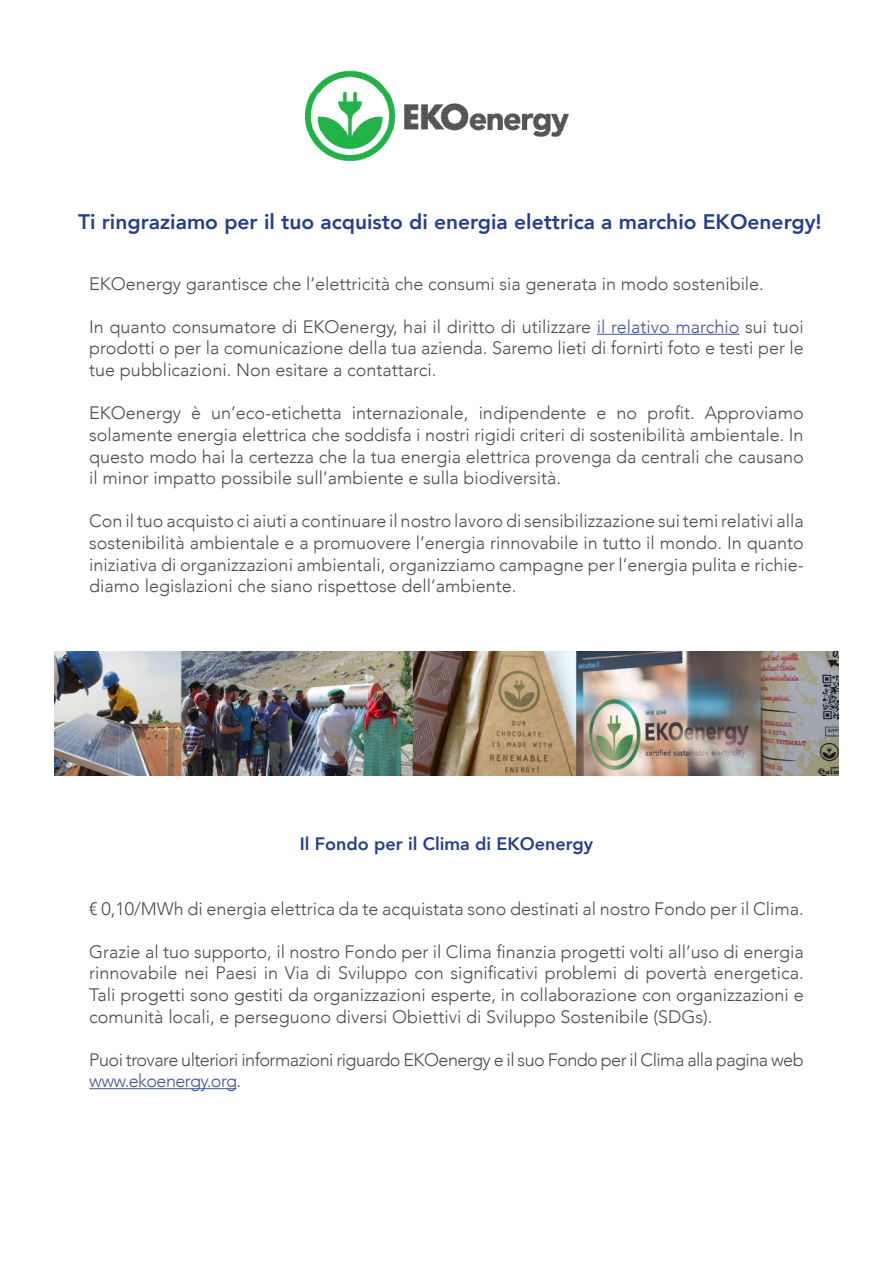
<style>
.page{position:relative;width:893px;height:1263px;background:#fff}
.page>*{position:absolute;margin:0;border:0;box-sizing:border-box;transform-origin:0 0}
.t1{font:800 21px "Avenir";color:#253f8e}
.t2{font:300 18px/21.6px "Avenir";color:#4b4c4d;text-align:justify}
.t3{font:300 18px/21.6px "Avenir";letter-spacing:-.03em;color:#4b4c4d}
.t4{font:800 18px "Avenir";color:#253f8e}
.s1{color:#43549a}
</style>
<div class="page">
<hr style="left:597px;top:334px;width:142px;height:1px;background:#43549a">
<hr style="left:89px;top:1088px;width:148px;height:1px;background:#43549a">
<img style="left:305px;top:70px;width:264px;height:91px">
<img style="left:54px;top:651px;width:785px;height:124px">
<p class="t1" style="left:78px;top:206px;width:745px">Ti ringraziamo per il tuo acquisto di energia elettrica a marchio EKOenergy!</p>
<p class="t2" style="left:89px;top:273px;width:676px">EKOenergy garantisce che l’elettricità che consumi sia generata in modo sostenibile.</p>
<p class="t2" style="left:89px;top:316px;width:716px">In quanto consumatore di EKOenergy, hai il diritto di utilizzare <span class="s1">il relativo marchio</span> sui tuoi prodotti o per la comunicazione della tua azienda. Saremo lieti di fornirti foto e testi per le tue pubblicazioni. Non esitare a contattarci.</p>
<p class="t2" style="left:89px;top:402px;width:716px">EKOenergy è un’eco-etichetta internazionale, indipendente e no profit. Approviamo solamente energia elettrica che soddisfa i nostri rigidi criteri di sostenibilità ambientale. In questo modo hai la certezza che la tua energia elettrica provenga da centrali che causano il minor impatto possibile sull’ambiente e sulla biodiversità.</p>
<p class="t2" style="left:89px;top:510px;width:716px">Con il tuo acquisto ci aiuti a continuare il nostro lavoro di sensibilizzazione sui temi relativi alla sostenibilità ambientale e a promuovere l’energia rinnovabile in tutto il mondo. In quanto iniziativa di organizzazioni ambientali, organizziamo campagne per l’energia pulita e richie&shy;diamo legislazioni che siano rispettose dell’ambiente.</p>
<p class="t4" style="left:300px;top:829px;width:295px">Il Fondo per il Clima di EKOenergy</p>
<p class="t2" style="left:89px;top:897px;width:716px">€ 0,10/MWh di energia elettrica da te acquistata sono destinati al nostro Fondo per il Clima.</p>
<p class="t2" style="left:89px;top:941px;width:716px">Grazie al tuo supporto, il nostro Fondo per il Clima finanzia progetti volti all’uso di energia rinnovabile nei Paesi in Via di Sviluppo con significativi problemi di povertà energetica.<br>Tali progetti sono gestiti da organizzazioni esperte, in collaborazione con organizzazioni e comunità locali, e perseguono diversi Obiettivi di Sviluppo Sostenibile (SDGs).</p>
<p class="t3" style="left:89px;top:1049px;width:716px">Puoi trovare ulteriori informazioni riguardo EKOenergy e il suo Fondo per il Clima alla pagina web <span class="s1">www.ekoenergy.org</span>.</p>
</div>
